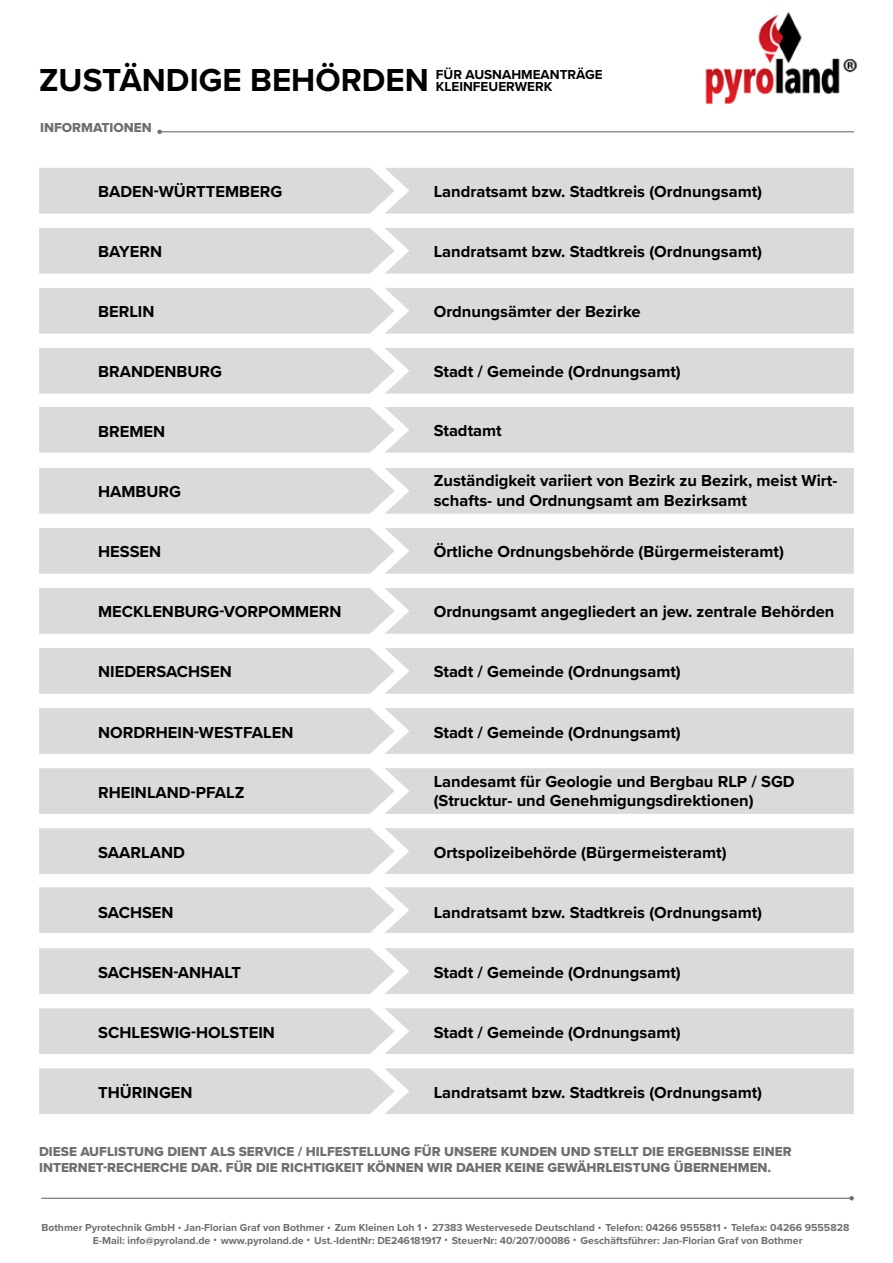
<style>
.page{position:relative;width:893px;height:1263px;background:#fff}
.page>*{position:absolute;margin:0;border:0;box-sizing:border-box;transform-origin:0 0}
.t1{font:700 33px "Proxima Nova";color:#000}
.t2{font:700 16.5px/19.8px "Proxima Nova";color:#000}
.t3{font:13.5px/16.2px "Proxima Nova Extrabld";color:#706f6f}
.t4{font:700 13.5px/12.8px "Proxima Nova";color:#000}
.t5{font:700 10.5px/12.6px "Proxima Nova";color:#706f6f;text-align:center}
.s1{font-size:15px}
</style>
<div class="page">
<div style="left:39px;top:228px;width:815px;height:46px;background:#dadada"></div>
<div style="left:39px;top:708px;width:815px;height:46px;background:#dadada"></div>
<div style="left:39px;top:468px;width:815px;height:46px;background:#dadada"></div>
<div style="left:39px;top:948px;width:815px;height:46px;background:#dadada"></div>
<div style="left:39px;top:348px;width:815px;height:46px;background:#dadada"></div>
<div style="left:39px;top:828px;width:815px;height:46px;background:#dadada"></div>
<div style="left:39px;top:588px;width:815px;height:46px;background:#dadada"></div>
<div style="left:39px;top:1068px;width:815px;height:46px;background:#dadada"></div>
<img style="left:705px;top:12px;width:153px;height:93px">
<div style="left:39px;top:168px;width:815px;height:46px;background:#dadada"></div>
<div style="left:39px;top:648px;width:815px;height:46px;background:#dadada"></div>
<div style="left:39px;top:407px;width:815px;height:46px;background:#dadada"></div>
<div style="left:39px;top:887px;width:815px;height:46px;background:#dadada"></div>
<div style="left:39px;top:288px;width:815px;height:46px;background:#dadada"></div>
<div style="left:39px;top:768px;width:815px;height:46px;background:#dadada"></div>
<div style="left:39px;top:528px;width:815px;height:46px;background:#dadada"></div>
<div style="left:39px;top:1008px;width:815px;height:46px;background:#dadada"></div>
<hr style="left:160px;top:131px;width:694px;height:1px;background:#706f6f">
<svg style="left:157px;top:130px;width:5px;height:4px"></svg>
<hr style="left:41px;top:1198px;width:811px;height:1px;background:#706f6f">
<svg style="left:849px;top:1196px;width:5px;height:4px"></svg>
<h1 class="t1" style="left:39px;top:56px;width:391px">ZUSTÄNDIGE BEHÖRDEN</h1>
<p class="t4" style="left:436px;top:68px;width:168px">FÜR AUSNAHMEANTRÄGE<br>KLEINFEUERWERK</p>
<p class="t3" style="left:40px;top:119px;width:113px">INFORMATIONEN</p>
<p class="t2" style="left:98px;top:181px;width:186px">BADEN-WÜRTTEMBERG</p>
<p class="t2" style="left:434px;top:181px;width:330px">Landratsamt bzw. Stadtkreis (Ordnungsamt)</p>
<p class="t2" style="left:98px;top:241px;width:66px">BAYERN</p>
<p class="t2" style="left:434px;top:241px;width:330px">Landratsamt bzw. Stadtkreis (Ordnungsamt)</p>
<p class="t2" style="left:98px;top:301px;width:58px">BERLIN</p>
<p class="t2" style="left:434px;top:301px;width:208px">Ordnungsämter der Bezirke</p>
<p class="t2" style="left:98px;top:361px;width:125px">BRANDENBURG</p>
<p class="t2" style="left:434px;top:362px;width:249px">Stadt / Gemeinde (Ordnungsamt)</p>
<p class="t2" style="left:98px;top:422px;width:68px">BREMEN</p>
<p class="t2" style="left:98px;top:482px;width:84px">HAMBURG</p>
<p class="t2" style="left:434px;top:421px;width:70px">Stadtamt</p>
<p class="t2" style="left:434px;top:471px;width:405px">Zuständigkeit variiert von Bezirk zu Bezirk, meist Wirt&shy;schafts- und Ordnungsamt am Bezirksamt</p>
<p class="t2" style="left:98px;top:542px;width:65px">HESSEN</p>
<p class="t2" style="left:434px;top:542px;width:352px">Örtliche Ordnungsbehörde (Bürgermeisteramt)</p>
<p class="t2" style="left:98px;top:602px;width:245px">MECKLENBURG-VORPOMMERN</p>
<p class="t2" style="left:434px;top:602px;width:402px">Ordnungsamt angegliedert an jew. zentrale Behörden</p>
<p class="t2" style="left:98px;top:662px;width:135px">NIEDERSACHSEN</p>
<p class="t2" style="left:434px;top:662px;width:249px">Stadt / Gemeinde (Ordnungsamt)</p>
<p class="t2" style="left:98px;top:722px;width:197px">NORDRHEIN-WESTFALEN</p>
<p class="t2" style="left:434px;top:722px;width:249px">Stadt / Gemeinde (Ordnungsamt)</p>
<p class="t2" style="left:98px;top:782px;width:148px">RHEINLAND-PFALZ</p>
<p class="t2" style="left:434px;top:771px;width:363px">Landesamt für Geologie und Bergbau RLP / SGD (Strucktur- und Genehmigungsdirektionen)</p>
<p class="t2" style="left:98px;top:842px;width:88px">SAARLAND</p>
<p class="t2" style="left:434px;top:842px;width:294px">Ortspolizeibehörde (Bürgermeisteramt)</p>
<p class="t2" style="left:98px;top:902px;width:77px">SACHSEN</p>
<p class="t2" style="left:434px;top:902px;width:330px">Landratsamt bzw. Stadtkreis (Ordnungsamt)</p>
<p class="t2" style="left:98px;top:962px;width:144px">SACHSEN-ANHALT</p>
<p class="t2" style="left:434px;top:962px;width:249px">Stadt / Gemeinde (Ordnungsamt)</p>
<p class="t2" style="left:98px;top:1022px;width:178px">SCHLESWIG-HOLSTEIN</p>
<p class="t2" style="left:434px;top:1022px;width:249px">Stadt / Gemeinde (Ordnungsamt)</p>
<p class="t2" style="left:98px;top:1082px;width:96px">THÜRINGEN</p>
<p class="t2" style="left:434px;top:1082px;width:330px">Landratsamt bzw. Stadtkreis (Ordnungsamt)</p>
<p class="t3" style="left:39px;top:1143px;width:754px">DIESE AUFLISTUNG DIENT ALS SERVICE / HILFESTELLUNG FÜR UNSERE KUNDEN UND STELLT DIE ERGEBNISSE EINER<br>INTERNET-RECHERCHE DAR. FÜR DIE RICHTIGKEIT KÖNNEN WIR DAHER KEINE GEWÄHRLEISTUNG ÜBERNEHMEN.</p>
<p class="t5" style="left:41px;top:1221px;width:809px">Bothmer Pyrotechnik GmbH <span class="s1">·</span> Jan-Florian Graf von Bothmer <span class="s1">·</span> Zum Kleinen Loh 1 <span class="s1">·</span> 27383 Westervesede Deutschland <span class="s1">·</span> Telefon: 04266 9555811 <span class="s1">·</span> Telefax: 04266 9555828<br>E-Mail: info@pyroland.de <span class="s1">·</span> www.pyroland.de <span class="s1">·</span> Ust.-IdentNr: DE246181917 <span class="s1">·</span> SteuerNr: 40/207/00086 <span class="s1">·</span> Geschäftsführer: Jan-Florian Graf von Bothmer</p>
</div>
